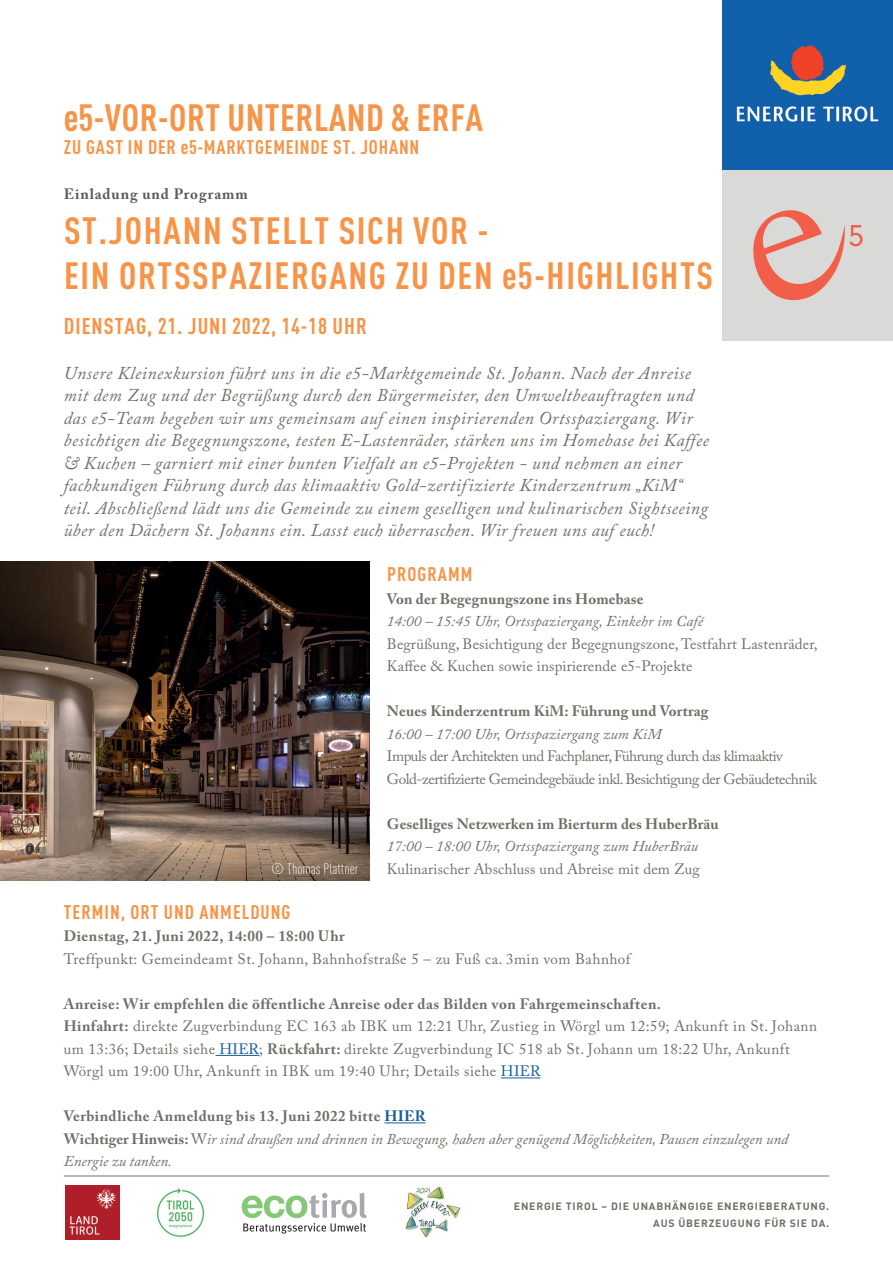
<style>
.page{position:relative;width:893px;height:1263px;background:#fff}
.page>*{position:absolute;margin:0;border:0;box-sizing:border-box;transform-origin:0 0}
.t1{font:700 37.5px/45px "DIN Cond";letter-spacing:.045em;color:#f79447}
.t2{font:700 37.5px "DIN Cond";letter-spacing:.015em;color:#f79447}
.t3{font:700 22.5px "DIN Cond";letter-spacing:.045em;color:#f79447}
.t4{font:700 19.5px "DIN Cond";letter-spacing:.045em;color:#f79447}
.t5{font:italic 18px/22.5px "Adobe Caslon Pro";letter-spacing:.03em;color:#706f67}
.t6{font:15px/22.5px "Adobe Caslon Pro";letter-spacing:.03em;color:#706f67}
.t7{font:italic 15px/22.5px "Adobe Caslon Pro";letter-spacing:.005em;color:#706f67}
.t8{font:15px/22.5px "Adobe Caslon Pro";letter-spacing:.01em;color:#706f67}
.t9{font:15px/22.5px "Adobe Caslon Pro";letter-spacing:-.03em;color:#706f67}
.t10{font:700 15px "Adobe Caslon Pro";letter-spacing:.01em;color:#706f67}
.t11{font:700 15px "Adobe Caslon Pro";letter-spacing:.03em;color:#706f67}
.t12{font:700 15px "Adobe Caslon Pro";letter-spacing:.06em;color:#5d5c56}
.t13{font:300 15px "DIN Cond";color:#fff}
.t14{font:700 10.5px/16.5px "DINCE";letter-spacing:.075em;color:#706f67;text-align:right}
.s1{font-weight:700}
.s2{color:#175d9e}
.s3{font-weight:700;font-style:normal}
.s4{font-weight:700;font-style:normal;color:#175d9e}
.s5{font-style:normal}
</style>
<div class="page">
<img style="left:723px;top:0;width:170px;height:170px">
<hr style="left:64px;top:1175px;width:765px;height:1px;background:#706f67">
<img style="left:66px;top:1185px;width:54px;height:54px">
<img style="left:157px;top:1188px;width:47px;height:49px">
<svg style="left:242px;top:1193px;width:125px;height:40px"></svg>
<img style="left:405px;top:1186px;width:56px;height:52px">
<img style="left:0;top:561px;width:370px;height:319px">
<hr style="left:216px;top:1055px;width:43px;height:1px;background:#175d9e">
<hr style="left:501px;top:1077px;width:39px;height:1px;background:#175d9e">
<hr style="left:384px;top:1122px;width:42px;height:1px;background:#175d9e">
<div style="left:723px;top:170px;width:170px;height:170px;background:#d9d9d7"></div>
<svg style="left:753px;top:210px;width:110px;height:91px"></svg>
<h1 class="t2" style="left:64px;top:94px;width:421px">e5-VOR-ORT UNTERLAND &amp; ERFA</h1>
<p class="t4" style="left:64px;top:135px;width:357px">ZU GAST IN DER e5-MARKTGEMEINDE ST. JOHANN</p>
<p class="t12" style="left:64px;top:185px;width:185px">Einladung und Programm</p>
<h1 class="t1" style="left:64px;top:207px;width:650px">ST.JOHANN STELLT SICH VOR -<br>EIN ORTSSPAZIERGANG ZU DEN e5-HIGHLIGHTS</h1>
<p class="t3" style="left:64px;top:312px;width:304px">DIENSTAG, 21. JUNI 2022, 14-18 UHR</p>
<p class="t5" style="left:64px;top:361px;width:647px">Unsere Kleinexkursion führt uns in die e5-Marktgemeinde St. Johann. Nach der Anreise mit dem Zug und der Begrüßung durch den Bürgermeister, den Umweltbeauftragten und das e5-Team begeben wir uns gemeinsam auf einen inspirierenden Ortsspaziergang. Wir besichtigen die Begegnungszone, testen E-Lastenräder, stärken uns im Homebase bei Kaffee &amp; Kuchen – garniert mit einer bunten Vielfalt an e5-Projekten - und nehmen an einer fachkundigen Führung durch das klimaaktiv Gold-zertifizierte Kinderzentrum „KiM“ teil. Abschließend lädt uns die Gemeinde zu einem geselligen und kulinarischen Sightseeing über den Dächern St. Johanns ein. Lasst euch überraschen. Wir freuen uns auf euch!</p>
<p class="t13" style="left:271px;top:860px;width:89px">© Thomas Plattner</p>
<p class="t4" style="left:387px;top:562px;width:87px">PROGRAMM</p>
<p class="t10" style="left:387px;top:590px;width:258px">Von der Begegnungszone ins Homebase</p>
<p class="t7" style="left:387px;top:610px;width:318px">14:00 – 15:45 Uhr, Ortsspaziergang, Einkehr im Café</p>
<p class="t8" style="left:387px;top:632px;width:432px">Begrüßung, Besichtigung der Begegnungszone, Testfahrt Lastenräder,<br>Kaffee &amp; Kuchen sowie inspirierende e5-Projekte</p>
<p class="t10" style="left:387px;top:702px;width:323px">Neues Kinderzentrum KiM: Führung und Vortrag</p>
<p class="t7" style="left:387px;top:722px;width:276px">16:00 – 17:00 Uhr, Ortsspaziergang zum KiM</p>
<p class="t9" style="left:387px;top:745px;width:432px">Impuls der Architekten und Fachplaner, Führung durch das klimaaktiv<br>Gold-zertifizierte Gemeindegebäude inkl. Besichtigung der Gebäudetechnik</p>
<p class="t10" style="left:387px;top:815px;width:333px">Geselliges Netzwerken im Bierturm des HuberBräu</p>
<p class="t7" style="left:387px;top:835px;width:313px">17:00 – 18:00 Uhr, Ortsspaziergang zum HuberBräu</p>
<p class="t8" style="left:387px;top:857px;width:314px">Kulinarischer Abschluss und Abreise mit dem Zug</p>
<p class="t4" style="left:64px;top:900px;width:228px">TERMIN, ORT UND ANMELDUNG</p>
<p class="t11" style="left:64px;top:927px;width:282px">Dienstag, 21. Juni 2022, 14:00 – 18:00 Uhr</p>
<p class="t6" style="left:64px;top:947px;width:568px">Treffpunkt: Gemeindeamt St. Johann, Bahnhofstraße 5 – zu Fuß ca. 3min vom Bahnhof</p>
<p class="t6" style="left:64px;top:992px;width:755px"><span class="s1">Anreise: Wir empfehlen die öffentliche Anreise oder das Bilden von Fahrgemeinschaften.<br>Hinfahrt:</span> direkte Zugverbindung EC 163 ab IBK um 12:21 Uhr, Zustieg in Wörgl um 12:59; Ankunft in St. Johann um 13:36; Details siehe <span class="s2">HIER</span>; <span class="s1">Rückfahrt:</span> direkte Zugverbindung IC 518 ab St. Johann um 18:22 Uhr, Ankunft Wörgl um 19:00 Uhr, Ankunft in IBK um 19:40 Uhr; Details siehe <span class="s2">HIER</span></p>
<p class="t7" style="left:64px;top:1105px;width:726px"><span class="s3">Verbindliche Anmeldung bis 13. Juni 2022 bitte</span> <span class="s4">HIER<br></span><span class="s3">Wichtiger Hinweis:</span> <span class="s5">W</span>ir sind draußen und drinnen in Bewegung, haben aber genügend Möglichkeiten, Pausen einzulegen und<br>Energie zu tanken.</p>
<p class="t14" style="left:514px;top:1198px;width:317px">ENERGIE TIROL – DIE UNABHÄNGIGE ENERGIEBERATUNG.<br>AUS ÜBERZEUGUNG FÜR SIE DA.</p>
</div>
